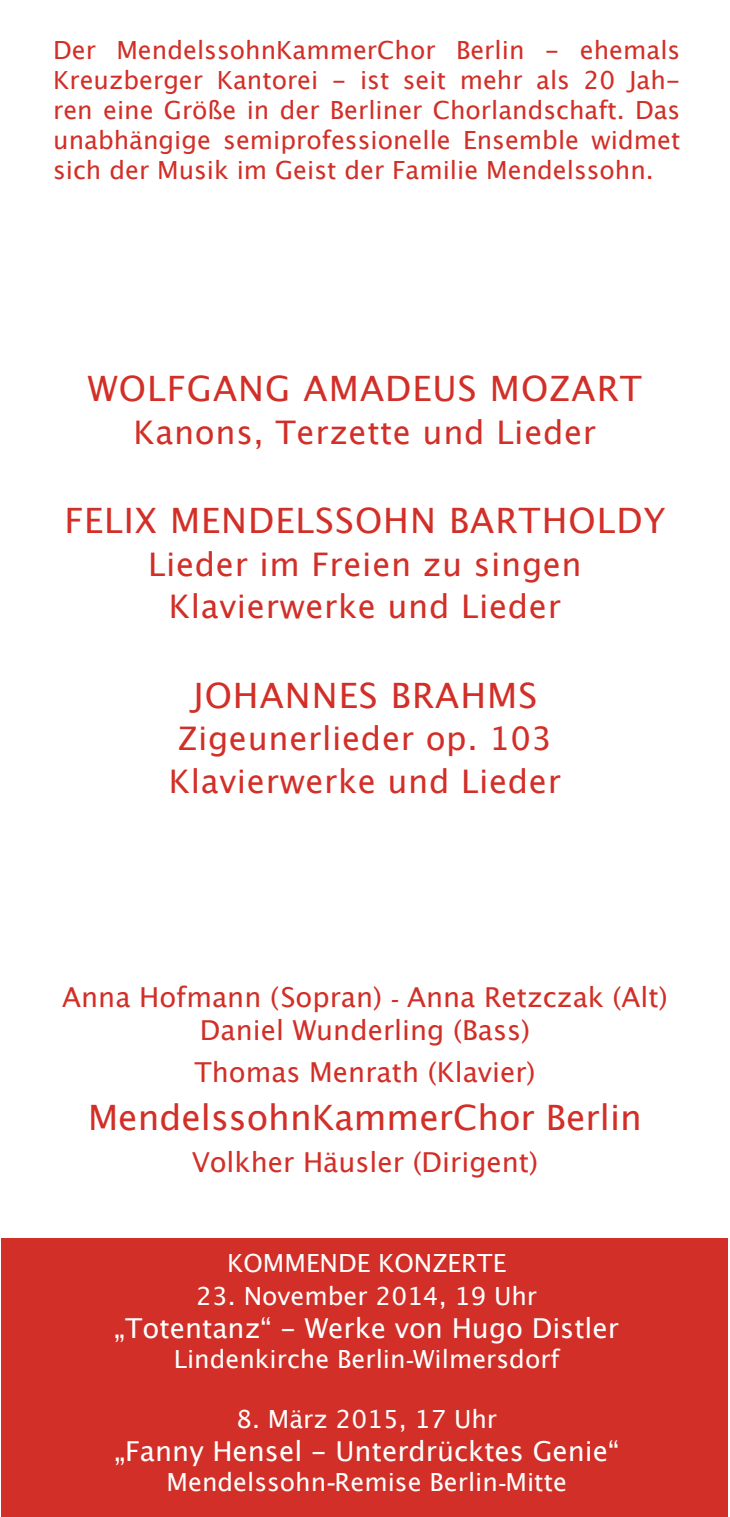
<style>
.page{position:relative;width:730px;height:1517px;background:#fff}
.page>*{position:absolute;margin:0;border:0;box-sizing:border-box;transform-origin:0 0}
.t1{font:35px "Lucida Grande";letter-spacing:.03em;color:#d12f27}
.t2{font:35px "Lucida Grande";color:#d12f27}
.t3{font:32.5px/42.5px "Lucida Grande";letter-spacing:.02em;color:#d12f27;text-align:center}
.t4{font:27.5px/33px "Lucida Grande";color:#d12f27;text-align:center}
.t5{font:27.5px "Lucida Grande";color:#fff}
.t6{font:25px/30px "Lucida Grande";color:#d12f27;text-align:justify}
.t7{font:25px "Lucida Grande";color:#fff}
.s1{font-family:"Arial";font-style:italic;font-size:22.5px}
.s2{font-family:"Arial";font-style:italic}
</style>
<div class="page">
<div style="left:1px;top:1238px;width:727px;height:279px;background:#d12f27"></div>
<p class="t6" style="left:53px;top:34px;width:629px">Der MendelssohnKammerChor Berlin - ehemals Kreuzberger Kantorei - ist seit mehr als 20 Jah&shy;ren eine Größe in der Berliner Chorlandschaft. Das unabhängige semiprofessionelle Ensemble widmet sich der Musik im Geist der Familie Mendelssohn.</p>
<h1 class="t1" style="left:88px;top:367px;width:555px">WOLFGANG AMADEUS MOZART</h1>
<h2 class="t3" style="left:134px;top:410px;width:464px">Kanons, Terzette und Lieder</h2>
<h1 class="t1" style="left:64px;top:499px;width:603px">FELIX MENDELSSOHN BARTHOLDY</h1>
<h2 class="t3" style="left:148px;top:542px;width:435px">Lieder im Freien zu singen<br>Klavierwerke und Lieder</h2>
<h1 class="t1" style="left:193px;top:674px;width:346px">JOHANNES BRAHMS</h1>
<h2 class="t3" style="left:169px;top:716px;width:393px;text-align:left">Zigeunerlieder op. 103<br>Klavierwerke und Lieder</h2>
<p class="t4" style="left:62px;top:980px;width:607px">Anna Hofmann (Sopran) <span class="s1">-</span> Anna Retzczak (Alt)<br>Daniel Wunderling (Bass)</p>
<p class="t4" style="left:194px;top:1055px;width:343px">Thomas Menrath (Klavier)</p>
<h1 class="t2" style="left:88px;top:1096px;width:555px">MendelssohnKammerChor Berlin</h1>
<p class="t4" style="left:192px;top:1145px;width:348px">Volkher Häusler (Dirigent)</p>
<p class="t7" style="left:227px;top:1247px;width:281px">KOMMENDE KONZERTE</p>
<p class="t7" style="left:196px;top:1280px;width:342px">23. November 2014, 19 Uhr</p>
<p class="t5" style="left:114px;top:1311px;width:506px">„Totentanz“ - Werke von Hugo Distler</p>
<p class="t7" style="left:174px;top:1343px;width:388px">Lindenkirche Berlin<span class="s1">-</span>Wilmersdorf</p>
<p class="t7" style="left:236px;top:1403px;width:262px">8. März 2015, 17 Uhr</p>
<p class="t5" style="left:114px;top:1434px;width:506px">„Fanny Hensel - Unterdrücktes Genie“</p>
<p class="t7" style="left:167px;top:1466px;width:402px">Mendelssohn<span class="s2">-</span>Remise Berlin<span class="s1">-</span>Mitte</p>
</div>
